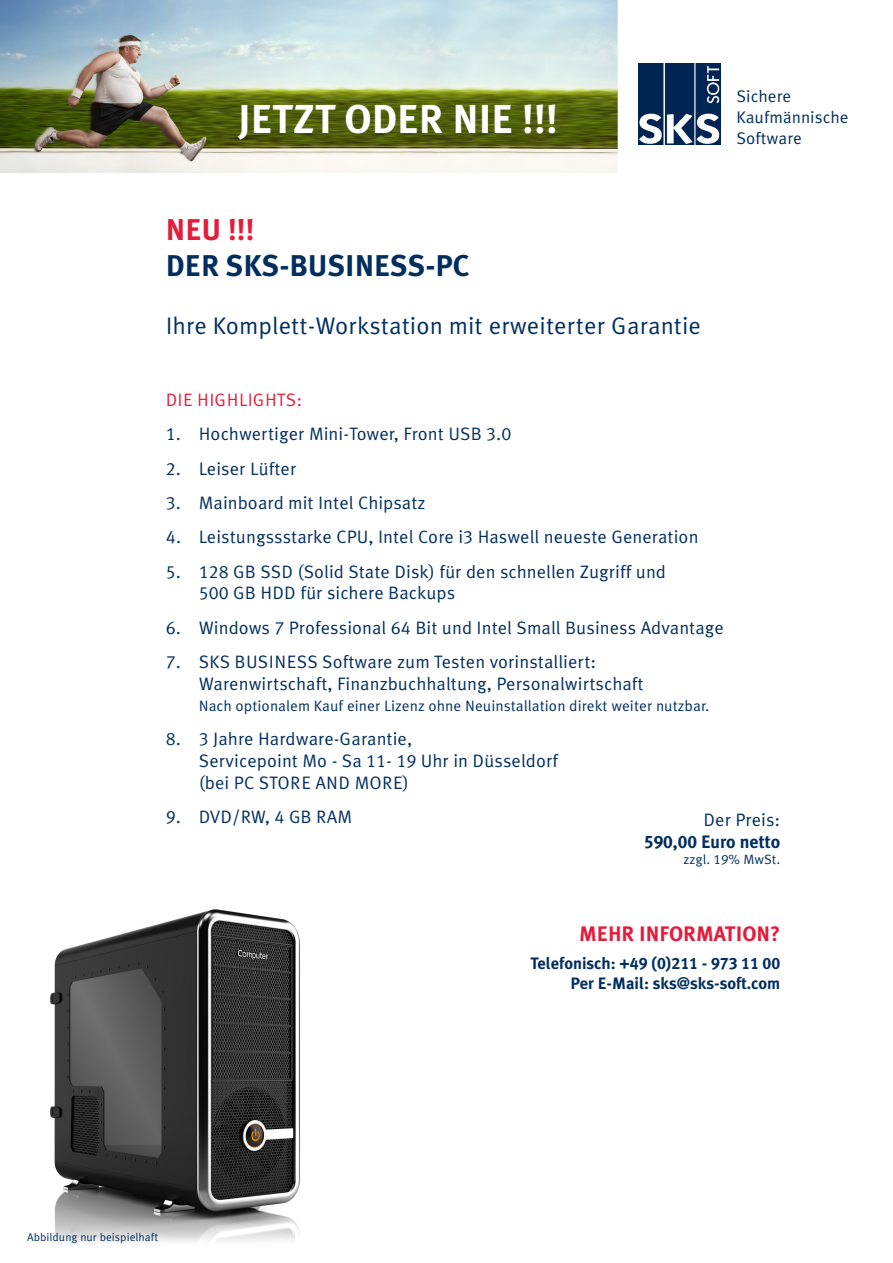
<style>
.page{position:relative;width:893px;height:1263px;background:#fff}
.page>*{position:absolute;margin:0;border:0;box-sizing:border-box;transform-origin:0 0}
.t1{font:700 40.35px "Meta Korrespondenz";color:#fff}
.t2{font:700 30px "Meta Korrespondenz";color:#002e5e}
.t3{font:700 30px "Meta Korrespondenz";color:#e41c3b}
.t4{font:24px "Meta Korrespondenz";color:#002e5e}
.t5{font:700 21px "Meta Korrespondenz";color:#e41c3b}
.t6{font:18px/21.6px "Meta Korrespondenz";color:#002e5e}
.t7{font:700 18px/21.6px "Meta Korrespondenz";color:#002e5e;text-align:right}
.t8{font:18px "Meta Korrespondenz";color:#e41c3b}
.t9{font:16.8px/21px "Meta Korrespondenz";color:#002e5e}
.t10{font:700 16.5px "Meta Korrespondenz";color:#002e5e}
.t11{font:15px "Meta Korrespondenz";color:#002e5e}
.t12{font:13.5px "Meta Korrespondenz";color:#002e5e}
.t13{font:11.25px "Meta Korrespondenz";color:#002e5e}
.s1{font-weight:400}
</style>
<div class="page">
<img style="left:1px;top:0;width:617px;height:172px">
<img style="left:638px;top:64px;width:82px;height:81px">
<img style="left:50px;top:909px;width:250px;height:334px">
<p class="t1" style="left:238px;top:96px;width:321px">JETZT ODER NIE !!!</p>
<p class="t3" style="left:166px;top:212px;width:90px">NEU !!!</p>
<p class="t2" style="left:166px;top:248px;width:305px">DER SKS-BUSINESS-PC</p>
<p class="t4" style="left:166px;top:312px;width:537px">Ihre Komplett-Workstation mit erweiterter Garantie</p>
<p class="t9" style="left:736px;top:86px;width:114px">Sichere<br>Kaufmännische<br>Software</p>
<p class="t8" style="left:166px;top:389px;width:138px">DIE HIGHLIGHTS:</p>
<p class="t6" style="left:166px;top:423px;width:347px">1. Hochwertiger Mini-Tower, Front USB 3.0</p>
<p class="t6" style="left:166px;top:457px;width:132px">2. Leiser Lüfter</p>
<p class="t6" style="left:166px;top:492px;width:261px">3. Mainboard mit Intel Chipsatz</p>
<p class="t6" style="left:166px;top:526px;width:534px">4. Leistungssstarke CPU, Intel Core i3 Haswell neueste Generation</p>
<p class="t6" style="left:199px;top:560px;width:469px;text-indent:-33px">5. 128 GB SSD (Solid State Disk) für den schnellen Zugriff und<br>500 GB HDD für sichere Backups</p>
<p class="t6" style="left:166px;top:616px;width:560px">6. Windows 7 Professional 64 Bit und Intel Small Business Advantage</p>
<p class="t6" style="left:199px;top:651px;width:446px;text-indent:-33px">7. SKS BUSINESS Software zum Testen vorinstalliert:<br>Warenwirtschaft, Finanzbuchhaltung, Personalwirtschaft</p>
<p class="t11" style="left:199px;top:697px;width:512px">Nach optionalem Kauf einer Lizenz ohne Neuinstallation direkt weiter nutzbar.</p>
<p class="t6" style="left:199px;top:728px;width:361px;text-indent:-33px">8. 3 Jahre Hardware-Garantie,<br>Servicepoint Mo - Sa 11- 19 Uhr in Düsseldorf (bei PC STORE AND MORE)</p>
<p class="t6" style="left:166px;top:806px;width:188px">9. DVD/RW, 4 GB RAM</p>
<p class="t7" style="left:644px;top:809px;width:138px"><span class="s1">Der Preis:<br></span>590,00 Euro netto</p>
<p class="t12" style="left:683px;top:852px;width:98px">zzgl. 19% MwSt.</p>
<p class="t5" style="left:579px;top:921px;width:203px">MEHR INFORMATION?</p>
<p class="t10" style="left:530px;top:953px;width:251px">Telefonisch: +49 (0)211 - 973 11 00</p>
<p class="t10" style="left:570px;top:973px;width:211px">Per E-Mail: sks@sks-soft.com</p>
<p class="t13" style="left:27px;top:1230px;width:133px">Abbildung nur beispielhaft</p>
</div>
